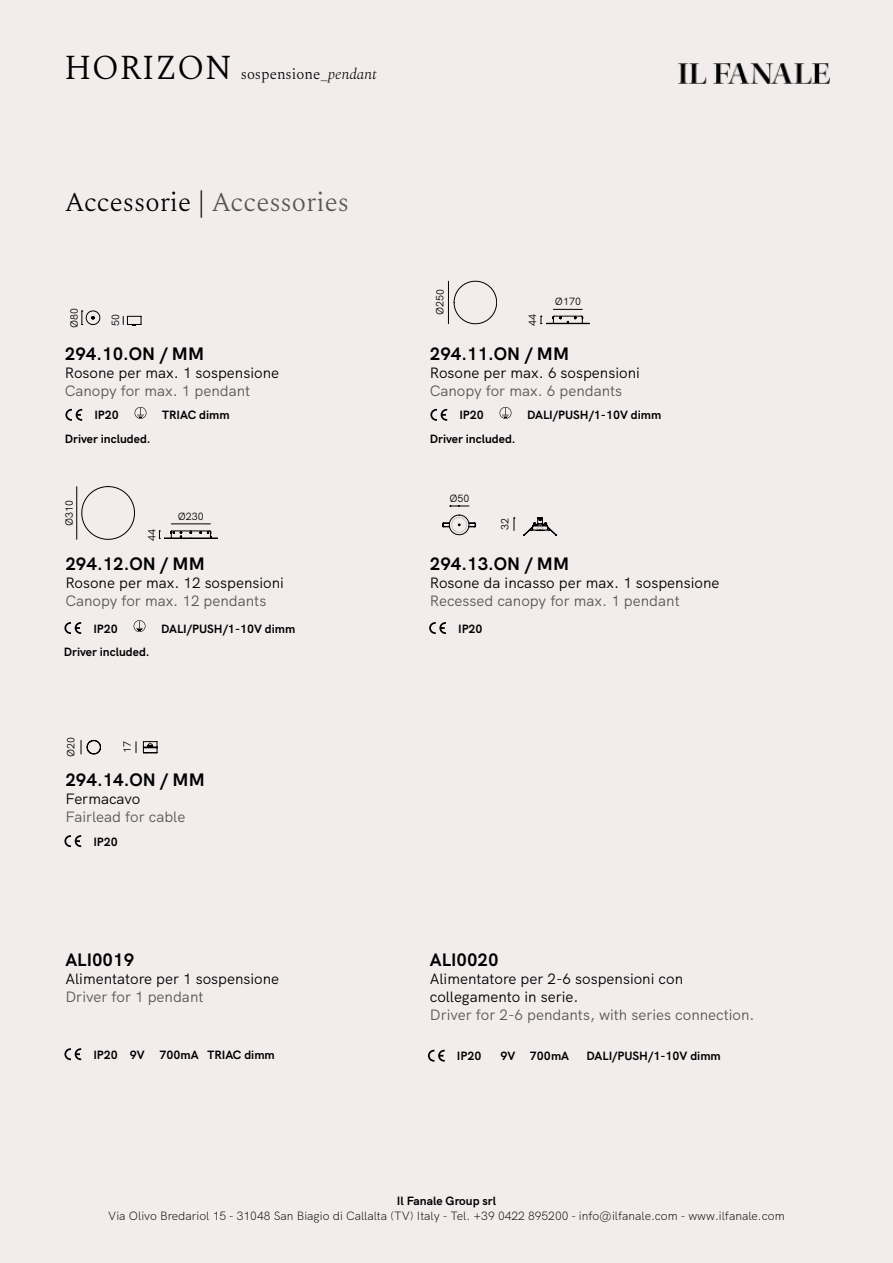
<style>
.page{position:relative;width:893px;height:1263px;background:#f2edec}
.page>*{position:absolute;margin:0;border:0;box-sizing:border-box;transform-origin:0 0}
.t1{font:300 34.5px "Spectral";letter-spacing:.01em;color:#000}
.t2{font:300 27px "Spectral";color:#000}
.t3{font:700 18px "HK Grotesk";color:#000}
.t4{font:15px/18px "HK Grotesk";color:#000}
.t5{font:15px "HK Grotesk";color:#575756}
.t6{font:300 15px "Spectral";color:#000}
.t7{font:700 12px "HK Grotesk";color:#000}
.t8{font:300 12px "HK Grotesk";color:#000}
.t9{font:10.5px "HK Grotesk";color:#000}
.s1{font-style:italic}
.s2{color:#575756}
</style>
<div class="page">
<svg style="left:65px;top:409px;width:17px;height:12px"></svg>
<svg style="left:64px;top:622px;width:17px;height:12px"></svg>
<svg style="left:64px;top:835px;width:17px;height:12px"></svg>
<svg style="left:64px;top:1048px;width:17px;height:12px"></svg>
<svg style="left:135px;top:407px;width:11px;height:12px"></svg>
<svg style="left:134px;top:620px;width:11px;height:12px"></svg>
<svg style="left:430px;top:409px;width:17px;height:12px"></svg>
<svg style="left:429px;top:622px;width:17px;height:12px"></svg>
<svg style="left:428px;top:1050px;width:17px;height:12px"></svg>
<svg style="left:500px;top:407px;width:11px;height:12px"></svg>
<svg style="left:81px;top:310px;width:19px;height:15px"></svg>
<svg style="left:123px;top:315px;width:18px;height:11px"></svg>
<svg style="left:448px;top:281px;width:49px;height:44px"></svg>
<svg style="left:540px;top:308px;width:49px;height:16px"></svg>
<svg style="left:76px;top:486px;width:59px;height:54px"></svg>
<svg style="left:159px;top:523px;width:58px;height:16px"></svg>
<svg style="left:442px;top:515px;width:34px;height:21px"></svg>
<svg style="left:450px;top:506px;width:19px;height:1px"></svg>
<svg style="left:523px;top:517px;width:34px;height:19px"></svg>
<svg style="left:514px;top:518px;width:1px;height:12px"></svg>
<svg style="left:80px;top:740px;width:21px;height:15px"></svg>
<svg style="left:136px;top:741px;width:21px;height:12px"></svg>
<h1 class="t1" style="left:64px;top:43px;width:170px">HORIZON</h1>
<p class="t6" style="left:241px;top:63px;width:138px">sospensione_<span class="s1">pendant</span></p>
<h2 class="t2" style="left:65px;top:183px;width:286px">Accessorie | <span class="s2">Accessories</span></h2>
<p class="t9" style="left:66px;top:328px;width:21px;rotate:-90deg">Ø80</p>
<p class="t9" style="left:66px;top:348px;width:13px;rotate:-90deg">50</p>
<p class="t9" style="left:107px;top:326px;width:13px;rotate:-90deg">50</p>
<p class="t3" style="left:65px;top:340px;width:141px">294.10.ON / MM</p>
<p class="t4" style="left:65px;top:363px;width:216px">Rosone per max. 1 sospensione</p>
<p class="t5" style="left:65px;top:379px;width:187px">Canopy for max. 1 pendant</p>
<p class="t9" style="left:432px;top:315px;width:28px;rotate:-90deg">Ø250</p>
<p class="t9" style="left:555px;top:294px;width:27px">Ø170</p>
<p class="t9" style="left:524px;top:326px;width:13px;rotate:-90deg">44</p>
<p class="t9" style="left:462px;top:340px;width:27px">Ø170</p>
<p class="t3" style="left:430px;top:340px;width:141px">294.11.ON / MM</p>
<p class="t4" style="left:430px;top:363px;width:212px">Rosone per max. 6 sospensioni</p>
<p class="t5" style="left:430px;top:379px;width:194px">Canopy for max. 6 pendants</p>
<p class="t9" style="left:432px;top:372px;width:13px;rotate:-90deg">44</p>
<p class="t7" style="left:94px;top:406px;width:26px">IP20</p>
<p class="t7" style="left:162px;top:406px;width:69px">TRIAC dimm</p>
<p class="t7" style="left:527px;top:406px;width:136px">DALI/PUSH/1-10V dimm</p>
<p class="t7" style="left:459px;top:406px;width:26px">IP20</p>
<p class="t7" style="left:65px;top:429px;width:87px">Driver included.</p>
<p class="t7" style="left:430px;top:429px;width:87px">Driver included.</p>
<p class="t9" style="left:61px;top:526px;width:28px;rotate:-90deg">Ø310</p>
<p class="t9" style="left:178px;top:508px;width:27px">Ø230</p>
<p class="t9" style="left:144px;top:541px;width:13px;rotate:-90deg">44</p>
<p class="t9" style="left:95px;top:550px;width:27px">Ø230</p>
<p class="t3" style="left:65px;top:550px;width:141px">294.12.ON / MM</p>
<p class="t4" style="left:65px;top:572px;width:220px">Rosone per max. 12 sospensioni</p>
<p class="t5" style="left:65px;top:589px;width:202px">Canopy for max. 12 pendants</p>
<p class="t9" style="left:61px;top:583px;width:13px;rotate:-90deg">44</p>
<p class="t7" style="left:93px;top:619px;width:26px">IP20</p>
<p class="t7" style="left:64px;top:642px;width:87px">Driver included.</p>
<p class="t7" style="left:161px;top:619px;width:136px">DALI/PUSH/1-10V dimm</p>
<p class="t9" style="left:63px;top:757px;width:22px;rotate:-90deg">Ø20</p>
<p class="t9" style="left:119px;top:753px;width:13px;rotate:-90deg">17</p>
<p class="t3" style="left:65px;top:765px;width:141px">294.14.ON / MM</p>
<p class="t4" style="left:65px;top:788px;width:77px">Fermacavo</p>
<p class="t5" style="left:65px;top:805px;width:121px">Fairlead for cable</p>
<p class="t9" style="left:63px;top:809px;width:13px;rotate:-90deg">17</p>
<p class="t7" style="left:93px;top:832px;width:26px">IP20</p>
<p class="t3" style="left:65px;top:945px;width:70px">ALI0019</p>
<p class="t4" style="left:65px;top:968px;width:215px">Alimentatore per 1 sospensione</p>
<p class="t5" style="left:65px;top:985px;width:140px">Driver for 1 pendant</p>
<p class="t9" style="left:449px;top:490px;width:22px">Ø50</p>
<p class="t9" style="left:497px;top:530px;width:13px;rotate:-90deg">32</p>
<p class="t3" style="left:430px;top:550px;width:141px">294.13.ON / MM</p>
<p class="t4" style="left:430px;top:572px;width:291px">Rosone da incasso per max. 1 sospensione</p>
<p class="t5" style="left:430px;top:589px;width:251px">Recessed canopy for max. 1 pendant</p>
<p class="t7" style="left:458px;top:619px;width:26px">IP20</p>
<p class="t3" style="left:430px;top:945px;width:70px">ALI0020</p>
<p class="t4" style="left:430px;top:968px;width:255px">Alimentatore per 2-6 sospensioni con collegamento in serie.</p>
<p class="t5" style="left:430px;top:1003px;width:326px">Driver for 2-6 pendants, with series connection.</p>
<p class="t7" style="left:93px;top:1045px;width:26px">IP20</p>
<p class="t7" style="left:130px;top:1045px;width:146px">9V 700mA TRIAC dimm</p>
<p class="t7" style="left:500px;top:1047px;width:70px">9V 700mA</p>
<p class="t7" style="left:587px;top:1047px;width:136px">DALI/PUSH/1-10V dimm</p>
<p class="t7" style="left:457px;top:1047px;width:26px">IP20</p>
<p class="t7" style="left:397px;top:1192px;width:101px">Il Fanale Group srl</p>
<p class="t8" style="left:108px;top:1206px;width:678px">Via Olivo Bredariol 15 - 31048 San Biagio di Callalta (TV) Italy - Tel. +39 0422 895200 - info@ilfanale.com - www.ilfanale.com</p>
</div>
